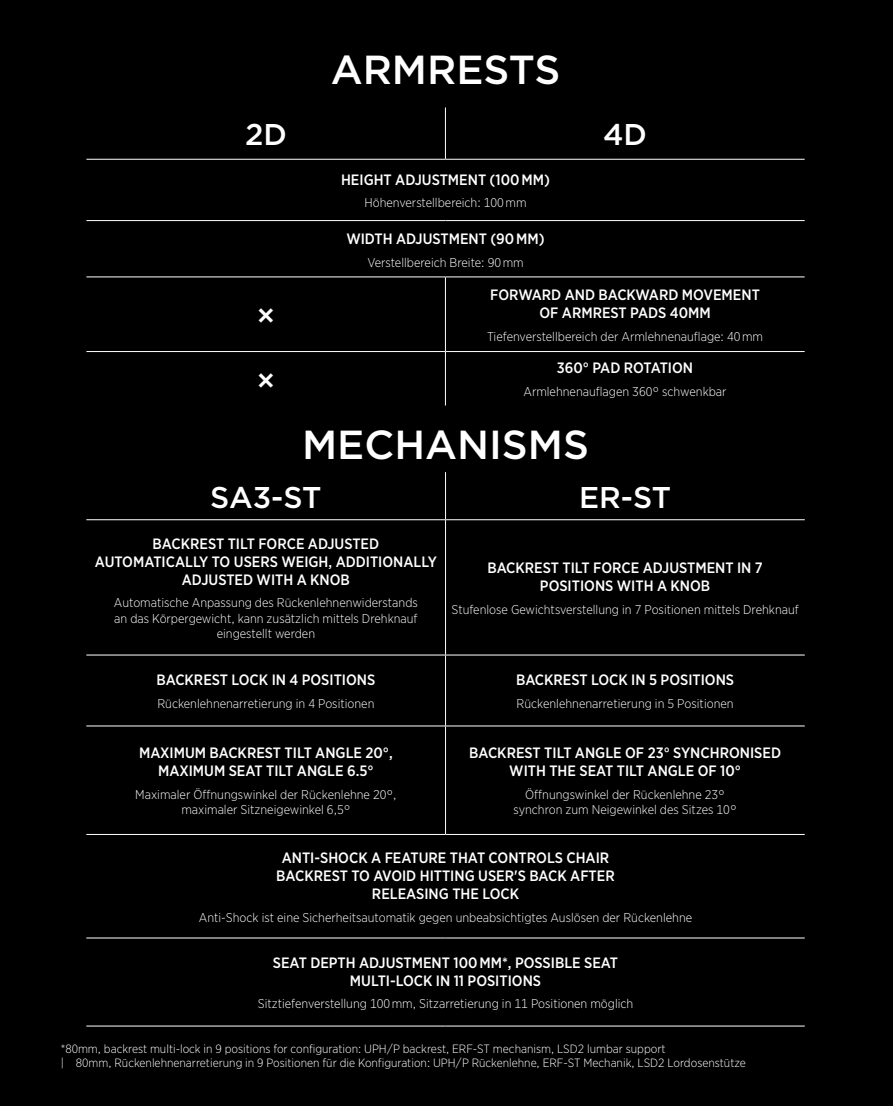
<style>
.page{position:relative;width:893px;height:1106px;background:#000}
.page>*{position:absolute;margin:0;border:0;box-sizing:border-box;transform-origin:0 0}
.t1{font:500 40.5px "Gotham";color:#fff}
.t2{font:500 30px "Gotham";color:#fff}
.t3{font:500 15px/18px "Gotham Narrow";color:#fff;text-align:center}
.t4{font:300 12.75px/15.3px "Gotham Narrow";color:#fff;text-align:center}
.t5{font:300 12px/14.4px "Gotham Narrow";color:#fff}
</style>
<div class="page">
<hr style="left:445px;top:472px;width:1px;height:47px;background:#fff">
<hr style="left:86px;top:519px;width:359px;height:1px;background:#fff">
<hr style="left:446px;top:519px;width:359px;height:1px;background:#fff">
<hr style="left:445px;top:520px;width:1px;height:134px;background:#fff">
<hr style="left:86px;top:654px;width:359px;height:1px;background:#fff">
<hr style="left:446px;top:654px;width:359px;height:1px;background:#fff">
<hr style="left:445px;top:655px;width:1px;height:70px;background:#fff">
<hr style="left:86px;top:725px;width:359px;height:1px;background:#fff">
<hr style="left:446px;top:725px;width:359px;height:1px;background:#fff">
<hr style="left:445px;top:726px;width:1px;height:108px;background:#fff">
<hr style="left:86px;top:834px;width:359px;height:1px;background:#fff">
<hr style="left:446px;top:834px;width:359px;height:1px;background:#fff">
<hr style="left:86px;top:1025px;width:359px;height:1px;background:#fff">
<hr style="left:446px;top:1025px;width:359px;height:1px;background:#fff">
<hr style="left:86px;top:937px;width:359px;height:1px;background:#fff">
<hr style="left:446px;top:937px;width:359px;height:1px;background:#fff">
<hr style="left:445px;top:107px;width:1px;height:52px;background:#fff">
<hr style="left:86px;top:159px;width:359px;height:1px;background:#fff">
<hr style="left:445px;top:159px;width:360px;height:1px;background:#fff">
<hr style="left:86px;top:220px;width:359px;height:1px;background:#fff">
<hr style="left:445px;top:220px;width:360px;height:1px;background:#fff">
<hr style="left:86px;top:276px;width:359px;height:1px;background:#fff">
<hr style="left:445px;top:276px;width:360px;height:1px;background:#fff">
<hr style="left:445px;top:277px;width:1px;height:74px;background:#fff">
<hr style="left:445px;top:352px;width:1px;height:53px;background:#fff">
<hr style="left:86px;top:351px;width:359px;height:1px;background:#fff">
<hr style="left:445px;top:351px;width:360px;height:1px;background:#fff">
<h1 class="t1" style="left:331px;top:44px;width:231px">ARMRESTS</h1>
<h2 class="t2" style="left:245px;top:115px;width:43px">2D</h2>
<h2 class="t2" style="left:603px;top:115px;width:45px">4D</h2>
<p class="t3" style="left:341px;top:170px;width:210px">HEIGHT ADJUSTMENT (100 MM)</p>
<p class="t4" style="left:364px;top:195px;width:164px">Höhenverstellbereich: 100 mm</p>
<p class="t3" style="left:346px;top:230px;width:200px">WIDTH ADJUSTMENT (90 MM)</p>
<p class="t4" style="left:367px;top:254px;width:158px">Verstellbereich Breite: 90 mm</p>
<h2 class="t2" style="left:256px;top:296px;width:21px">×</h2>
<h2 class="t2" style="left:256px;top:360px;width:21px">×</h2>
<p class="t3" style="left:490px;top:285px;width:271px">FORWARD AND BACKWARD MOVEMENT<br>OF ARMREST PADS 40MM</p>
<p class="t4" style="left:487px;top:328px;width:277px">Tiefenverstellbereich der Armlehnenauflage: 40 mm</p>
<p class="t3" style="left:557px;top:359px;width:138px">360° PAD ROTATION</p>
<p class="t4" style="left:523px;top:383px;width:205px">Armlehnenauflagen 360° schwenkbar</p>
<h1 class="t1" style="left:302px;top:418px;width:288px">MECHANISMS</h1>
<h2 class="t2" style="left:210px;top:477px;width:113px">SA3-ST</h2>
<h2 class="t2" style="left:579px;top:477px;width:94px">ER-ST</h2>
<p class="t3" style="left:95px;top:534px;width:343px">BACKREST TILT FORCE ADJUSTED<br>AUTOMATICALLY TO USERS WEIGH, ADDITIONALLY<br>ADJUSTED WITH A KNOB</p>
<p class="t4" style="left:114px;top:595px;width:305px">Automatische Anpassung des Rückenlehnenwiderstands an das Körpergewicht, kann zusätzlich mittels Drehknauf eingestellt werden</p>
<p class="t3" style="left:487px;top:558px;width:277px">BACKREST TILT FORCE ADJUSTMENT IN 7<br>POSITIONS WITH A KNOB</p>
<p class="t4" style="left:451px;top:601px;width:349px">Stufenlose Gewichtsverstellung in 7 Positionen mittels Drehknauf</p>
<p class="t3" style="left:156px;top:670px;width:220px">BACKREST LOCK IN 4 POSITIONS</p>
<p class="t4" style="left:157px;top:695px;width:219px">Rückenlehnenarretierung in 4 Positionen</p>
<p class="t3" style="left:516px;top:670px;width:220px">BACKREST LOCK IN 5 POSITIONS</p>
<p class="t4" style="left:517px;top:695px;width:219px">Rückenlehnenarretierung in 5 Positionen</p>
<p class="t3" style="left:139px;top:743px;width:255px">MAXIMUM BACKREST TILT ANGLE 20°,<br>MAXIMUM SEAT TILT ANGLE 6.5°</p>
<p class="t4" style="left:135px;top:786px;width:263px">Maximaler Öffnungswinkel der Rückenlehne 20°, maximaler Sitzneigewinkel 6,5°</p>
<p class="t3" style="left:469px;top:743px;width:313px">BACKREST TILT ANGLE OF 23° SYNCHRONISED<br>WITH THE SEAT TILT ANGLE OF 10°</p>
<p class="t4" style="left:513px;top:786px;width:225px">Öffnungswinkel der Rückenlehne 23° synchron zum Neigewinkel des Sitzes 10°</p>
<p class="t3" style="left:276px;top:848px;width:340px">ANTI-SHOCK A FEATURE THAT CONTROLS CHAIR<br>BACKREST TO AVOID HITTING USER'S BACK AFTER<br>RELEASING THE LOCK</p>
<p class="t4" style="left:199px;top:909px;width:495px">Anti-Shock ist eine Sicherheitsautomatik gegen unbeabsichtigtes Auslösen der Rückenlehne</p>
<p class="t3" style="left:273px;top:953px;width:347px">SEAT DEPTH ADJUSTMENT 100 MM*, POSSIBLE SEAT<br>MULTI-LOCK IN 11 POSITIONS</p>
<p class="t4" style="left:258px;top:995px;width:377px">Sitztiefenverstellung 100 mm, Sitzarretierung in 11 Positionen möglich</p>
<p class="t5" style="left:61px;top:1040px;width:687px">*80mm, backrest multi-lock in 9 positions for configuration: UPH/P backrest, ERF-ST mechanism, LSD2 lumbar support<br>| 80mm, Rückenlehnenarretierung in 9 Positionen für die Konfiguration: UPH/P Rückenlehne, ERF-ST Mechanik, LSD2 Lordosenstütze</p>
</div>
